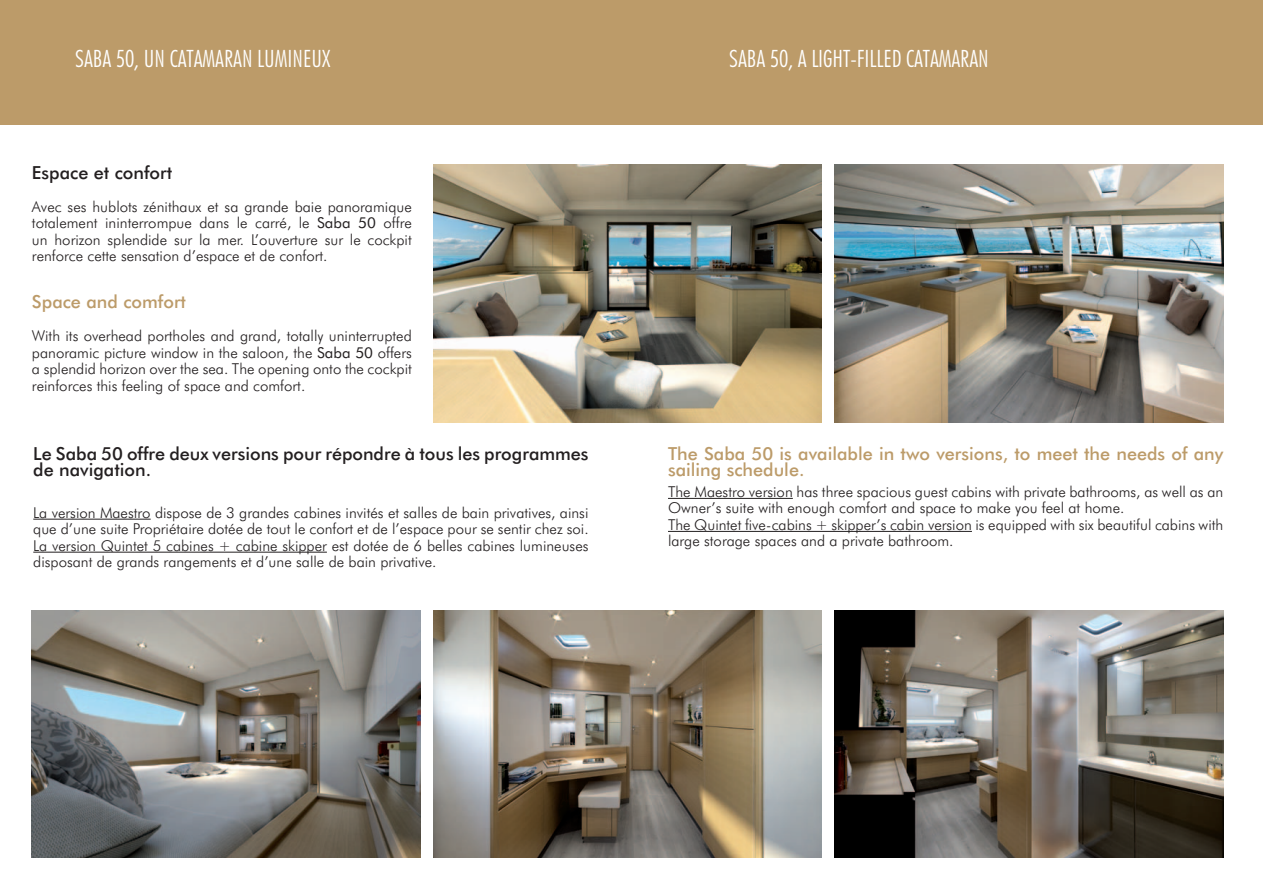
<style>
.page{position:relative;width:1263px;height:893px;background:#fff}
.page>*{position:absolute;margin:0;border:0;box-sizing:border-box;transform-origin:0 0}
.t1{font:300 condensed 24px "Futura BT";color:#fff}
.t2{font:500 18px/16.5px "Futura BT";color:#bc9b69}
.t3{font:500 18px/16.5px "Futura BT";color:#231f20}
.t4{font:300 15px/16.5px "Futura BT";color:#231f20;text-align:justify}
.s1{font-weight:400}
</style>
<div class="page">
<div style="left:0;top:0;width:1263px;height:125px;background:#bc9b69"></div>
<img style="left:433px;top:611px;width:389px;height:246px">
<img style="left:32px;top:611px;width:389px;height:246px">
<img style="left:835px;top:611px;width:388px;height:246px">
<img style="left:433px;top:164px;width:389px;height:259px">
<img style="left:835px;top:164px;width:388px;height:259px">
<hr style="left:33px;top:519px;width:118px;height:1px;background:#231f20">
<hr style="left:33px;top:552px;width:294px;height:1px;background:#231f20">
<hr style="left:668px;top:498px;width:125px;height:1px;background:#231f20">
<hr style="left:668px;top:531px;width:304px;height:1px;background:#231f20">
<h1 class="t1" style="left:75px;top:44px;width:10px">SABA</h1>
<h1 class="t1" style="left:116px;top:44px;width:216px">50, UN CATAMARAN LUMINEUX</h1>
<h1 class="t1" style="left:729px;top:44px;width:10px">SABA</h1>
<h1 class="t1" style="left:770px;top:44px;width:220px">50, A LIGHT-FILLED CATAMARAN</h1>
<p class="t3" style="left:32px;top:164px;width:142px">Espace et confort</p>
<p class="t4" style="left:32px;top:198px;width:381px">Avec ses hublots zénithaux et sa grande baie panoramique totalement ininterrompue dans le carré, le <span class="s1">Saba 50</span> offre un horizon splendide sur la mer. L’ouverture sur le cockpit renforce cette sensation d’espace et de confort.</p>
<p class="t2" style="left:32px;top:293px;width:156px">Space and comfort</p>
<p class="t4" style="left:32px;top:327px;width:381px">With its overhead portholes and grand, totally uninterrupted panoramic picture window in the saloon, the <span class="s1">Saba 50</span> offers a splendid horizon over the sea. The opening onto the cockpit reinforces this feeling of space and comfort.</p>
<p class="t3" style="left:33px;top:445px;width:557px">Le Saba 50 offre deux versions pour répondre à tous les programmes de navigation.</p>
<p class="t4" style="left:33px;top:504px;width:557px">La version Maestro dispose de 3 grandes cabines invités et salles de bain privatives, ainsi que d’une suite Propriétaire dotée de tout le confort et de l’espace pour se sentir chez soi.<br>La version Quintet 5 cabines + cabine skipper est dotée de 6 belles cabines lumineuses disposant de grands rangements et d’une salle de bain privative.</p>
<p class="t2" style="left:668px;top:445px;width:557px">The Saba 50 is available in two versions, to meet the needs of any sailing schedule.</p>
<p class="t4" style="left:668px;top:483px;width:557px;text-align:left">The Maestro version has three spacious guest cabins with private bathrooms, as well as an Owner’s suite with enough comfort and space to make you feel at home.<br>The Quintet five-cabins + skipper’s cabin version is equipped with six beautiful cabins with large storage spaces and a private bathroom.</p>
</div>
